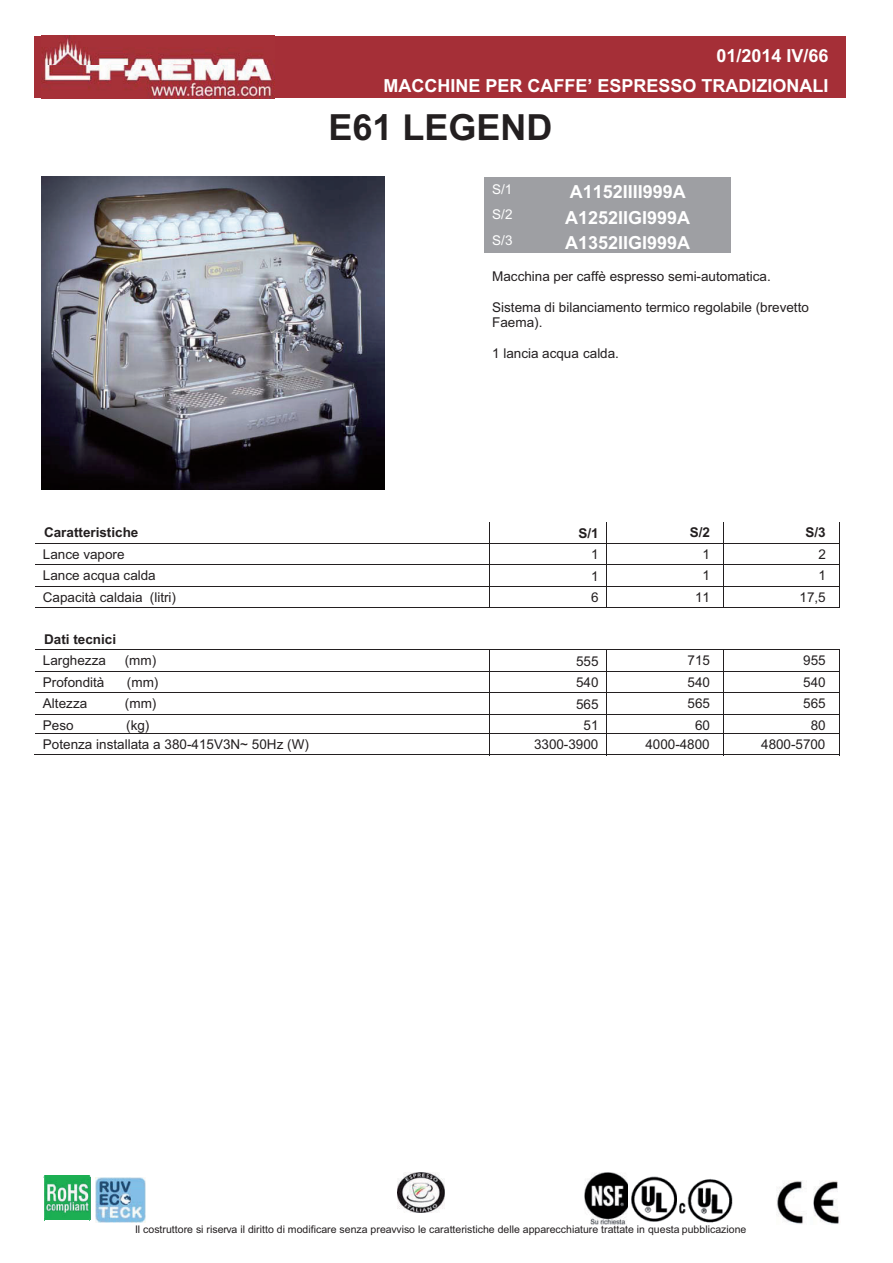
<style>
.page{position:relative;width:893px;height:1263px;background:#fff}
.page>*{position:absolute;margin:0;border:0;box-sizing:border-box;transform-origin:0 0}
.t1{font:700 36px "Arial";color:#231f20}
.t2{font:700 18px/29.5px "Arial";color:#fff;text-align:right}
.t3{font:13.5px/15.6px "Arial";color:#231f20}
.t4{font:700 13.5px "Arial";color:#231f20}
.t5{font:13.5px "Arial";color:#fff}
.t6{font:10.5px "Arial";color:#231f20}
</style>
<div class="page">
<div style="left:35px;top:36px;width:811px;height:62px;background:#a52f37"></div>
<img style="left:42px;top:36px;width:233px;height:63px">
<img style="left:45px;top:1175px;width:44px;height:1px">
<img style="left:43px;top:1176px;width:47px;height:43px">
<img style="left:45px;top:1219px;width:45px;height:2px">
<img style="left:96px;top:1177px;width:50px;height:45px">
<img style="left:397px;top:1173px;width:47px;height:39px">
<img style="left:585px;top:1173px;width:43px;height:51px">
<img style="left:631px;top:1176px;width:46px;height:46px">
<img style="left:679px;top:1179px;width:54px;height:44px">
<img style="left:776px;top:1180px;width:63px;height:44px">
<img style="left:42px;top:177px;width:342px;height:312px">
<div style="left:484px;top:177px;width:48px;height:25px;background:#9e9fa3"></div>
<div style="left:532px;top:177px;width:192px;height:25px;background:#9e9fa3"></div>
<div style="left:724px;top:177px;width:115px;height:25px;background:#9e9fa3"></div>
<div style="left:484px;top:202px;width:48px;height:26px;background:#9e9fa3"></div>
<div style="left:532px;top:202px;width:192px;height:26px;background:#9e9fa3"></div>
<div style="left:724px;top:202px;width:115px;height:26px;background:#9e9fa3"></div>
<div style="left:484px;top:228px;width:48px;height:25px;background:#9e9fa3"></div>
<div style="left:532px;top:228px;width:192px;height:25px;background:#9e9fa3"></div>
<div style="left:724px;top:228px;width:115px;height:25px;background:#9e9fa3"></div>
<hr style="left:35px;top:543px;width:805px;height:1px;background:#231f20">
<hr style="left:35px;top:564px;width:805px;height:1px;background:#231f20">
<hr style="left:35px;top:586px;width:805px;height:1px;background:#231f20">
<svg style="left:489px;top:522px;width:1px;height:85px"></svg>
<svg style="left:606px;top:522px;width:1px;height:85px"></svg>
<svg style="left:723px;top:522px;width:1px;height:85px"></svg>
<svg style="left:839px;top:522px;width:1px;height:85px"></svg>
<hr style="left:35px;top:607px;width:573px;height:1px;background:#231f20">
<hr style="left:608px;top:607px;width:115px;height:1px;background:#231f20">
<hr style="left:723px;top:607px;width:117px;height:1px;background:#231f20">
<hr style="left:35px;top:649px;width:573px;height:1px;background:#231f20">
<hr style="left:608px;top:649px;width:115px;height:1px;background:#231f20">
<hr style="left:723px;top:649px;width:117px;height:1px;background:#231f20">
<hr style="left:35px;top:671px;width:805px;height:1px;background:#231f20">
<hr style="left:35px;top:692px;width:805px;height:1px;background:#231f20">
<hr style="left:35px;top:714px;width:805px;height:1px;background:#231f20">
<hr style="left:35px;top:733px;width:805px;height:1px;background:#231f20">
<hr style="left:34px;top:755px;width:455px;height:1px;background:#231f20">
<svg style="left:489px;top:650px;width:1px;height:105px"></svg>
<hr style="left:490px;top:755px;width:116px;height:1px;background:#231f20">
<svg style="left:606px;top:650px;width:1px;height:105px"></svg>
<hr style="left:607px;top:755px;width:116px;height:1px;background:#231f20">
<svg style="left:723px;top:650px;width:1px;height:105px"></svg>
<hr style="left:724px;top:755px;width:115px;height:1px;background:#231f20">
<svg style="left:839px;top:650px;width:1px;height:106px"></svg>
<div style="left:731px;top:170px;width:114px;height:92px;background:#fff"></div>
<h2 class="t2" style="left:383px;top:42px;width:447px">01/2014 IV/66<br>MACCHINE PER CAFFE’ ESPRESSO TRADIZIONALI</h2>
<h1 class="t1" style="left:328px;top:114px;width:226px">E61 LEGEND</h1>
<p class="t5" style="left:492px;top:184px;width:22px">S/1</p>
<h2 class="t2" style="left:570px;top:179px;width:118px">A1152IIII999A</h2>
<p class="t5" style="left:492px;top:210px;width:22px">S/2</p>
<h2 class="t2" style="left:565px;top:204px;width:127px">A1252IIGI999A</h2>
<p class="t5" style="left:492px;top:235px;width:22px">S/3</p>
<h2 class="t2" style="left:565px;top:229px;width:127px">A1352IIGI999A</h2>
<p class="t3" style="left:492px;top:269px;width:280px">Macchina per caffè espresso semi-automatica.</p>
<p class="t3" style="left:492px;top:301px;width:318px">Sistema di bilanciamento termico regolabile (brevetto<br>Faema).</p>
<p class="t3" style="left:492px;top:347px;width:128px">1 lancia acqua calda.</p>
<p class="t4" style="left:44px;top:527px;width:96px">Caratteristiche</p>
<p class="t4" style="left:578px;top:528px;width:22px">S/1</p>
<p class="t4" style="left:690px;top:527px;width:22px">S/2</p>
<p class="t4" style="left:805px;top:527px;width:22px">S/3</p>
<p class="t3" style="left:43px;top:547px;width:83px">Lance vapore</p>
<p class="t3" style="left:591px;top:548px;width:9px">1</p>
<p class="t3" style="left:703px;top:547px;width:9px">1</p>
<p class="t3" style="left:818px;top:547px;width:9px">2</p>
<p class="t3" style="left:43px;top:569px;width:114px">Lance acqua calda</p>
<p class="t3" style="left:591px;top:569px;width:9px">1</p>
<p class="t3" style="left:703px;top:569px;width:9px">1</p>
<p class="t3" style="left:818px;top:569px;width:9px">1</p>
<p class="t3" style="left:43px;top:590px;width:135px">Capacità caldaia (litri)</p>
<p class="t3" style="left:591px;top:591px;width:9px">6</p>
<p class="t3" style="left:695px;top:590px;width:16px">11</p>
<p class="t3" style="left:799px;top:590px;width:28px">17,5</p>
<p class="t4" style="left:44px;top:634px;width:74px">Dati tecnici</p>
<p class="t3" style="left:43px;top:654px;width:65px">Larghezza</p>
<p class="t3" style="left:125px;top:654px;width:33px">(mm)</p>
<p class="t3" style="left:576px;top:654px;width:24px">555</p>
<p class="t3" style="left:687px;top:654px;width:24px">715</p>
<p class="t3" style="left:803px;top:654px;width:24px">955</p>
<p class="t3" style="left:43px;top:675px;width:63px">Profondità</p>
<p class="t3" style="left:127px;top:675px;width:33px">(mm)</p>
<p class="t3" style="left:576px;top:676px;width:24px">540</p>
<p class="t3" style="left:687px;top:675px;width:24px">540</p>
<p class="t3" style="left:803px;top:675px;width:24px">540</p>
<p class="t3" style="left:43px;top:697px;width:46px">Altezza</p>
<p class="t3" style="left:125px;top:697px;width:33px">(mm)</p>
<p class="t3" style="left:576px;top:697px;width:24px">565</p>
<p class="t3" style="left:687px;top:697px;width:24px">565</p>
<p class="t3" style="left:803px;top:697px;width:24px">565</p>
<p class="t3" style="left:43px;top:718px;width:32px">Peso</p>
<p class="t3" style="left:126px;top:718px;width:25px">(kg)</p>
<p class="t3" style="left:584px;top:719px;width:16px">51</p>
<p class="t3" style="left:695px;top:718px;width:16px">60</p>
<p class="t3" style="left:811px;top:718px;width:16px">80</p>
<p class="t3" style="left:43px;top:738px;width:267px">Potenza installata a 380-415V3N~ 50Hz (W)</p>
<p class="t3" style="left:534px;top:738px;width:66px">3300-3900</p>
<p class="t3" style="left:645px;top:738px;width:66px">4000-4800</p>
<p class="t3" style="left:761px;top:738px;width:66px">4800-5700</p>
<p class="t6" style="left:135px;top:1225px;width:613px">Il costruttore si riserva il diritto di modificare senza preavviso le caratteristiche delle apparecchiature trattate in questa pubblicazione</p>
</div>
